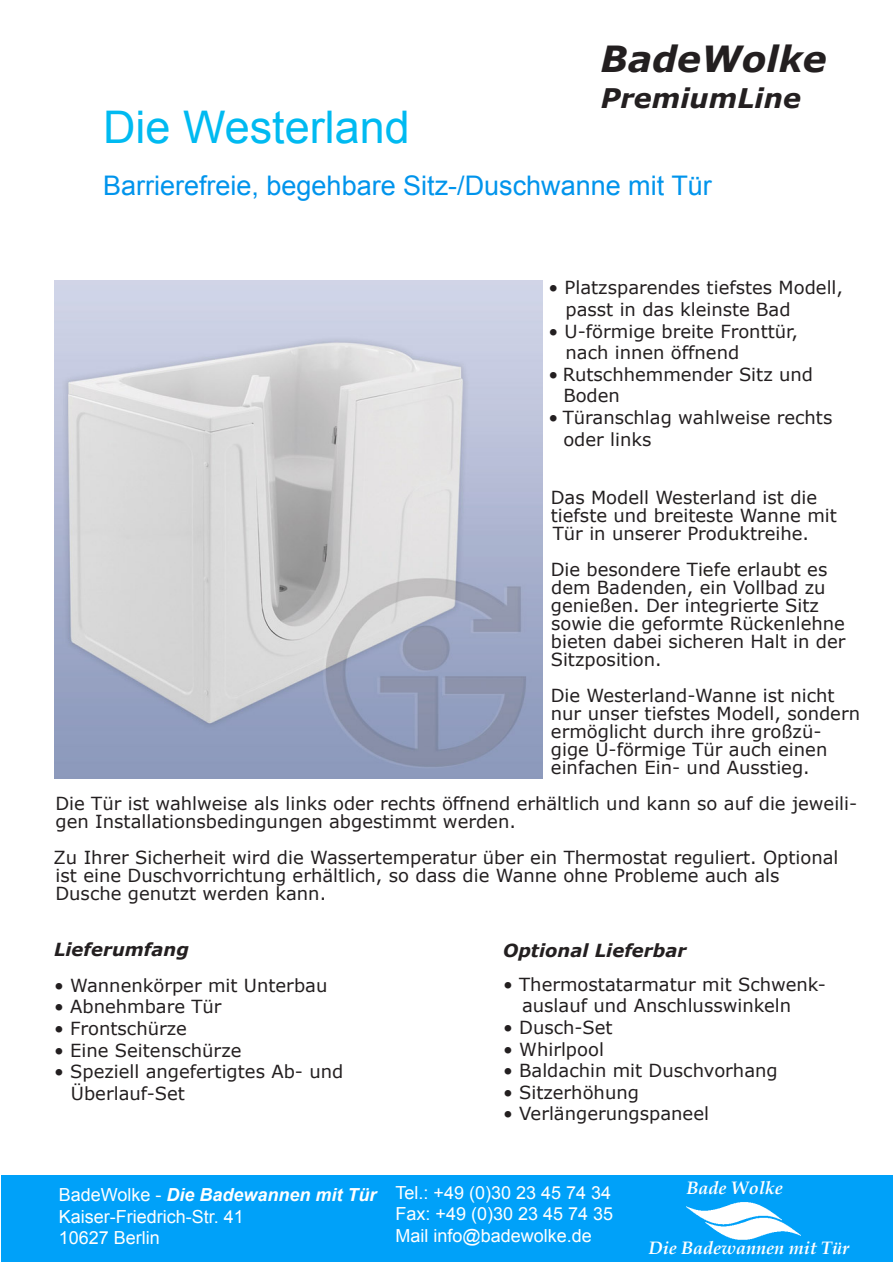
<style>
.page{position:relative;width:893px;height:1263px;background:#fff}
.page>*{position:absolute;margin:0;border:0;box-sizing:border-box;transform-origin:0 0}
.t1{font:45px "Arial";color:#00baf1}
.Blocksatz{font:italic 700 36px "Verdana";color:#231f20}
.t2{font:27px "Arial";color:#0094ec}
.Blocksatz-2{font:italic 700 27px "Verdana";color:#231f20}
.Blocksatz-3{font:18px/18px "Verdana";color:#231f20}
.t3{font:18px "Arial";color:#fff}
.t4{font:italic 700 18px "Arial";color:#fff}
.t5{font:italic 700 18px "Verdana";color:#231f20}
.t6{font:italic 700 18px "Book Antiqua";color:#fff}
.s1{font-weight:400;font-style:normal}
</style>
<div class="page">
<div style="left:1px;top:1175px;width:892px;height:87px;background:#00a1f9"></div>
<img style="left:686px;top:1202px;width:114px;height:52px">
<img style="left:54px;top:281px;width:488px;height:497px">
<p class="Blocksatz" style="left:601px;top:33px;width:228px">BadeWolke</p>
<p class="Blocksatz-2" style="left:601px;top:79px;width:202px">PremiumLine</p>
<p class="t1" style="left:103px;top:98px;width:308px">Die Westerland</p>
<p class="t2" style="left:103px;top:168px;width:610px">Barrierefreie, begehbare Sitz-/Duschwanne mit Tür</p>
<p class="Blocksatz-3" style="left:548px;top:279px;width:296px">• Platzsparendes tiefstes Modell,</p>
<p class="Blocksatz-3" style="left:565px;top:300px;width:227px">passt in das kleinste Bad</p>
<p class="Blocksatz-3" style="left:548px;top:322px;width:251px">• U-förmige breite Fronttür,</p>
<p class="Blocksatz-3" style="left:565px;top:343px;width:175px">nach innen öffnend</p>
<p class="Blocksatz-3" style="left:548px;top:365px;width:266px">• Rutschhemmender Sitz und</p>
<p class="Blocksatz-3" style="left:563px;top:387px;width:58px">Boden</p>
<p class="Blocksatz-3" style="left:548px;top:408px;width:285px">• Türanschlag wahlweise rechts</p>
<p class="Blocksatz-3" style="left:563px;top:430px;width:90px">oder links</p>
<p class="Blocksatz-3" style="left:551px;top:488px;width:268px">Das Modell Westerland ist die</p>
<p class="Blocksatz-3" style="left:551px;top:506px;width:287px">tiefste und breiteste Wanne mit</p>
<p class="Blocksatz-3" style="left:553px;top:524px;width:258px">Tür in unserer Produktreihe.</p>
<p class="Blocksatz-3" style="left:551px;top:560px;width:278px">Die besondere Tiefe erlaubt es</p>
<p class="Blocksatz-3" style="left:551px;top:578px;width:276px">dem Badenden, ein Vollbad zu</p>
<p class="Blocksatz-3" style="left:551px;top:596px;width:270px">genießen. Der integrierte Sitz</p>
<p class="Blocksatz-3" style="left:551px;top:614px;width:295px">sowie die geformte Rückenlehne</p>
<p class="Blocksatz-3" style="left:551px;top:632px;width:296px">bieten dabei sicheren Halt in der</p>
<p class="Blocksatz-3" style="left:551px;top:650px;width:113px">Sitzposition.</p>
<p class="Blocksatz-3" style="left:551px;top:686px;width:285px">Die Westerland-Wanne ist nicht</p>
<p class="Blocksatz-3" style="left:551px;top:704px;width:311px">nur unser tiefstes Modell, sondern</p>
<p class="Blocksatz-3" style="left:551px;top:722px;width:272px">ermöglicht durch ihre großzü-</p>
<p class="Blocksatz-3" style="left:551px;top:740px;width:278px">gige U-förmige Tür auch einen</p>
<p class="Blocksatz-3" style="left:551px;top:758px;width:260px">einfachen Ein- und Ausstieg.</p>
<p class="Blocksatz-3" style="left:55px;top:794px;width:803px">Die Tür ist wahlweise als links oder rechts öffnend erhältlich und kann so auf die jeweili&shy;gen Installationsbedingungen abgestimmt werden.</p>
<p class="Blocksatz-3" style="left:54px;top:848px;width:786px">Zu Ihrer Sicherheit wird die Wassertemperatur über ein Thermostat reguliert. Optional ist eine Duschvorrichtung erhältlich, so dass die Wanne ohne Probleme auch als</p>
<p class="Blocksatz-3" style="left:55px;top:884px;width:272px">Dusche genutzt werden kann.</p>
<p class="t5" style="left:54px;top:937px;width:136px">Lieferumfang</p>
<p class="t5" style="left:503px;top:938px;width:185px">Optional Lieferbar</p>
<p class="Blocksatz-3" style="left:54px;top:976px;width:275px">• Wannenkörper mit Unterbau</p>
<p class="Blocksatz-3" style="left:54px;top:998px;width:169px">• Abnehmbare Tür</p>
<p class="Blocksatz-3" style="left:54px;top:1019px;width:134px">• Frontschürze</p>
<p class="Blocksatz-3" style="left:54px;top:1041px;width:189px">• Eine Seitenschürze</p>
<p class="Blocksatz-3" style="left:54px;top:1062px;width:291px">• Speziell angefertigtes Ab- und</p>
<p class="Blocksatz-3" style="left:71px;top:1084px;width:115px">Überlauf-Set</p>
<p class="Blocksatz-3" style="left:503px;top:975px;width:324px">• Thermostatarmatur mit Schwenk-</p>
<p class="Blocksatz-3" style="left:522px;top:997px;width:271px">auslauf und Anschlusswinkeln</p>
<p class="Blocksatz-3" style="left:503px;top:1018px;width:111px">• Dusch-Set</p>
<p class="Blocksatz-3" style="left:503px;top:1040px;width:102px">• Whirlpool</p>
<p class="Blocksatz-3" style="left:503px;top:1061px;width:276px">• Baldachin mit Duschvorhang</p>
<p class="Blocksatz-3" style="left:503px;top:1083px;width:137px">• Sitzerhöhung</p>
<p class="Blocksatz-3" style="left:503px;top:1105px;width:207px">• Verlängerungspaneel</p>
<p class="t4" style="left:59px;top:1183px;width:319px"><span class="s1">BadeWolke -</span> Die Badewannen mit Tür</p>
<p class="t3" style="left:59px;top:1204px;width:187px">Kaiser-Friedrich-Str. 41</p>
<p class="t3" style="left:59px;top:1226px;width:103px">10627 Berlin</p>
<p class="t3" style="left:395px;top:1181px;width:217px">Tel.: +49 (0)30 23 45 74 34</p>
<p class="t3" style="left:395px;top:1202px;width:219px">Fax: +49 (0)30 23 45 74 35</p>
<p class="t3" style="left:395px;top:1224px;width:198px">Mail info@badewolke.de</p>
<p class="t6" style="left:686px;top:1175px;width:98px">Bade Wolke</p>
<p class="t6" style="left:649px;top:1235px;width:202px">Die Badewannen mit Tür</p>
</div>
